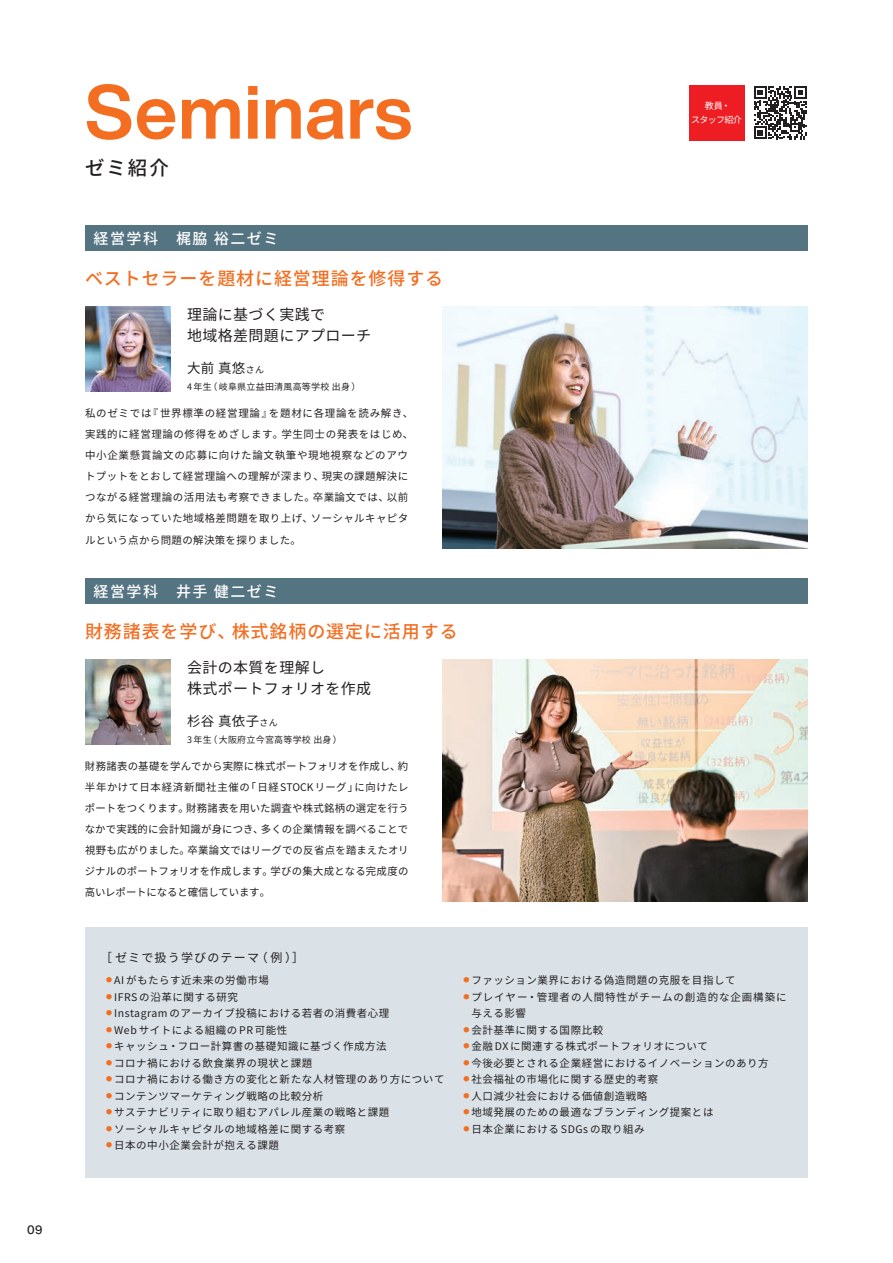
<style>
.page{position:relative;width:893px;height:1263px;background:#fff}
.page>*{position:absolute;margin:0;border:0;box-sizing:border-box;transform-origin:0 0}
.t1{font:700 75px "Helvetica Now Display";letter-spacing:.01em;color:#f36e21}
.t2{font:500 19.5px "Noto Sans CJ Kjp";color:#231f20}
.t3{font:500 18px "Noto Sans CJ Kjp";letter-spacing:.05em;color:#f36e21}
.t4{font:15px/21px "Noto Sans CJ Kjp";letter-spacing:.025em;color:#231f20}
.t5{font:500 15px "Noto Sans CJ Kjp";letter-spacing:.1em;color:#fff}
.t6{font:13.5px "Noto Sans CJ Kjp";letter-spacing:.025em;color:#231f20}
.t7{font:12px "Noto Sans CJ Kjp";letter-spacing:.1em;color:#231f20}
.t8{font:500 12px "Helvetica Now Display";color:#231f20}
.t9{font:10.5px/21px "Noto Sans CJ Kjp";letter-spacing:.05em;color:#231f20;text-align:justify}
.t10{font:10.5px/16.5px "Noto Sans CJ Kjp";letter-spacing:.085em;color:#231f20}
.t11{font:9px "Noto Sans CJ Kjp";letter-spacing:.025em;color:#231f20}
.t12{font:9px/13.5px "Noto Sans CJ Kjp";letter-spacing:-.075em;color:#fff;text-align:center}
.s1{font-size:9px}
</style>
<div class="page">
<img style="left:442px;top:659px;width:366px;height:242px">
<img style="left:85px;top:659px;width:85px;height:85px">
<img style="left:85px;top:306px;width:85px;height:85px">
<img style="left:442px;top:306px;width:366px;height:243px">
<div style="left:85px;top:927px;width:723px;height:251px;background:#dae2e7"></div>
<div style="left:85px;top:225px;width:723px;height:26px;background:#557482"></div>
<div style="left:85px;top:578px;width:723px;height:26px;background:#557482"></div>
<svg style="left:754px;top:86px;width:53px;height:53px"></svg>
<div style="left:689px;top:85px;width:55px;height:55px;background:#ee1d23"></div>
<p class="t8" style="left:27px;top:1221px;width:17px">09</p>
<h1 class="t1" style="left:85px;top:60px;width:328px">Seminars</h1>
<h2 class="t2" style="left:85px;top:156px;width:85px">ゼミ紹介</h2>
<p class="t12" style="left:691px;top:99px;width:52px">教員・<br>スタッフ紹介</p>
<h3 class="t5" style="left:94px;top:230px;width:186px">経営学科　梶脇 裕二ゼミ</h3>
<h3 class="t3" style="left:85px;top:269px;width:360px">ベストセラーを題材に経営理論を修得する</h3>
<h3 class="t4" style="left:187px;top:304px;width:186px">理論に基づく実践で<br>地域格差問題にアプローチ</h3>
<p class="t6" style="left:187px;top:360px;width:78px">大前 真悠<span class="s1">さん</span></p>
<p class="t11" style="left:187px;top:381px;width:175px">4 年生（岐阜県立益田清風高等学校 出身）</p>
<p class="t9" style="left:85px;top:403px;width:330px;text-align:left">私のゼミでは『世界標準の経営理論』を題材に各理論を読み解き、実践的に経営理論の修得をめざします。学生同士の発表をはじめ、中小企業懸賞論文の応募に向けた論文執筆や現地視察などのアウトプットをとおして経営理論への理解が深まり、現実の課題解決につながる経営理論の活用法も考察できました。卒業論文では、以前から気になっていた地域格差問題を取り上げ、ソーシャルキャピタルという点から問題の解決策を探りました。</p>
<h3 class="t5" style="left:94px;top:583px;width:186px">経営学科　井手 健二ゼミ</h3>
<h3 class="t3" style="left:85px;top:622px;width:374px">財務諸表を学び、株式銘柄の選定に活用する</h3>
<h3 class="t4" style="left:187px;top:657px;width:186px">会計の本質を理解し<br>株式ポートフォリオを作成</h3>
<p class="t6" style="left:187px;top:713px;width:92px">杉谷 真依子<span class="s1">さん</span></p>
<p class="t11" style="left:187px;top:734px;width:156px">3 年生（大阪府立今宮高等学校 出身）</p>
<p class="t9" style="left:85px;top:756px;width:325px">財務諸表の基礎を学んでから実際に株式ポートフォリオを作成し、約半年かけて日本経済新聞社主催の「日経STOCKリーグ」に向けたレポートをつくります。財務諸表を用いた調査や株式銘柄の選定を行うなかで実践的に会計知識が身につき、多くの企業情報を調べることで視野も広がりました。卒業論文ではリーグでの反省点を踏まえたオリジナルのポートフォリオを作成します。学びの集大成となる完成度の高いレポートになると確信しています。</p>
<p class="t7" style="left:100px;top:951px;width:206px">［ゼミで扱う学びのテーマ（例）］</p>
<p class="t9" style="left:106px;top:970px;width:164px"><sup>●</sup> AI がもたらす近未来の労働市場</p>
<p class="t9" style="left:106px;top:986px;width:133px"><sup>●</sup> IFRS の沿革に関する研究</p>
<p class="t9" style="left:106px;top:1003px;width:285px"><sup>●</sup> Instagram のアーカイブ投稿における若者の消費者心理</p>
<p class="t9" style="left:106px;top:1019px;width:183px"><sup>●</sup> Web サイトによる組織の PR 可能性</p>
<p class="t9" style="left:106px;top:1036px;width:282px"><sup>●</sup> キャッシュ・フロー計算書の基礎知識に基づく作成方法</p>
<p class="t9" style="left:106px;top:1052px;width:207px"><sup>●</sup> コロナ禍における飲食業界の現状と課題</p>
<p class="t9" style="left:106px;top:1069px;width:340px"><sup>●</sup> コロナ禍における働き方の変化と新たな人材管理のあり方について</p>
<p class="t9" style="left:106px;top:1085px;width:218px"><sup>●</sup> コンテンツマーケティング戦略の比較分析</p>
<p class="t9" style="left:106px;top:1102px;width:285px"><sup>●</sup> サステナビリティに取り組むアパレル産業の戦略と課題</p>
<p class="t9" style="left:106px;top:1118px;width:240px"><sup>●</sup> ソーシャルキャピタルの地域格差に関する考察</p>
<p class="t9" style="left:106px;top:1135px;width:174px"><sup>●</sup> 日本の中小企業会計が抱える課題</p>
<p class="t9" style="left:463px;top:970px;width:274px"><sup>●</sup> ファッション業界における偽造問題の克服を目指して</p>
<p class="t10" style="left:471px;top:989px;width:317px;text-indent:-8px"><sup>●</sup> プレイヤー・管理者の人間特性がチームの創造的な企画構築に与える影響</p>
<p class="t9" style="left:463px;top:1019px;width:141px"><sup>●</sup> 会計基準に関する国際比較</p>
<p class="t9" style="left:463px;top:1036px;width:246px"><sup>●</sup> 金融 DX に関連する株式ポートフォリオについて</p>
<p class="t9" style="left:463px;top:1052px;width:307px"><sup>●</sup> 今後必要とされる企業経営におけるイノベーションのあり方</p>
<p class="t9" style="left:463px;top:1069px;width:196px"><sup>●</sup> 社会福祉の市場化に関する歴史的考察</p>
<p class="t9" style="left:463px;top:1085px;width:185px"><sup>●</sup> 人口減少社会における価値創造戦略</p>
<p class="t9" style="left:463px;top:1102px;width:251px"><sup>●</sup> 地域発展のための最適なブランディング提案とは</p>
<p class="t9" style="left:463px;top:1118px;width:183px"><sup>●</sup> 日本企業における SDGs の取り組み</p>
</div>
